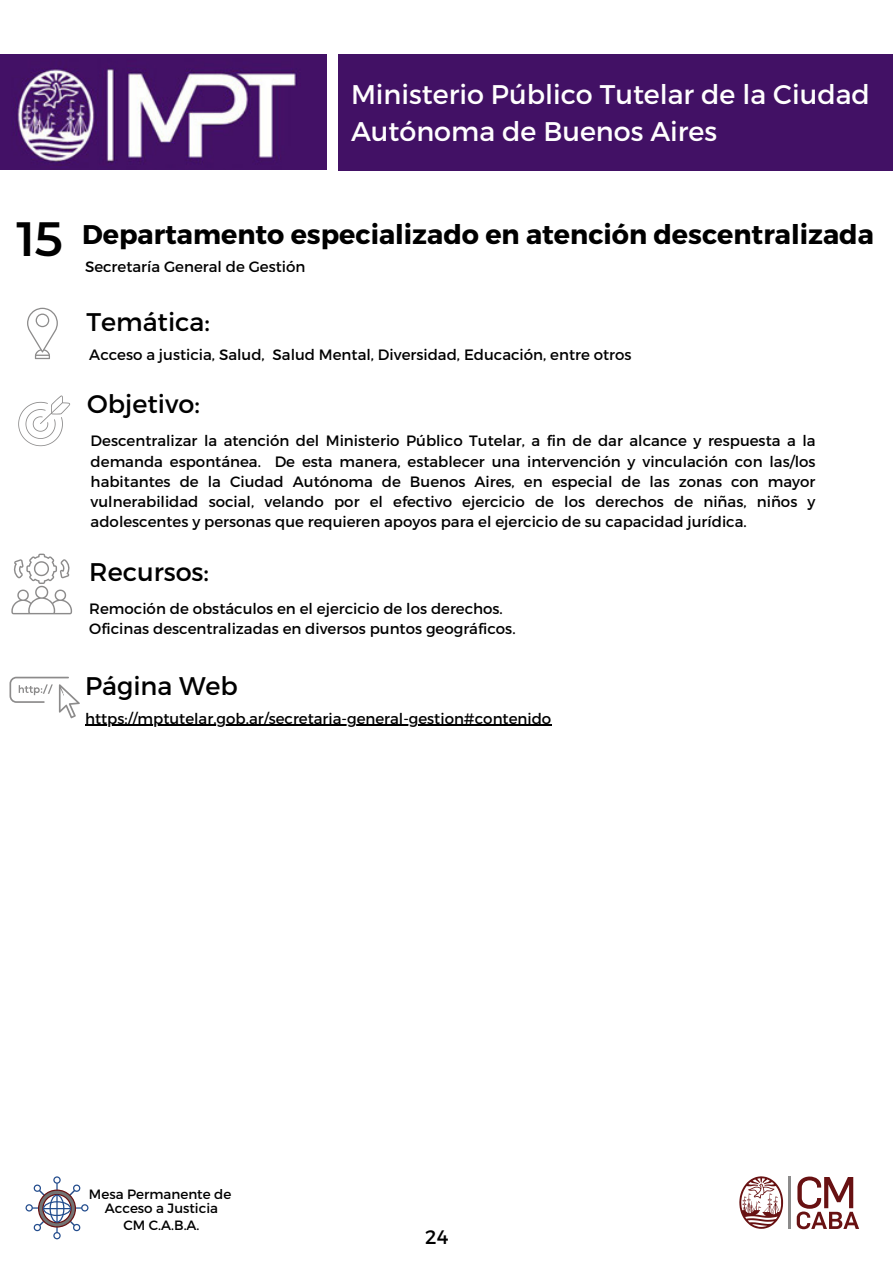
<style>
.page{position:relative;width:893px;height:1264px;background:#fff}
.page>*{position:absolute;margin:0;border:0;box-sizing:border-box;transform-origin:0 0}
.t1{font:600 48px "Montserrat";color:#000}
.t2{font:27px/37px "Montserrat";color:#fffefe}
.t3{font:700 27px "Montserrat";color:#000}
.t4{font:25.5px "Montserrat";color:#000}
.t5{font:19.5px "Montserrat";color:#000}
.t6{font:15px/20.2px "Montserrat";color:#000;text-align:justify}
.t7{font:13.5px "Montserrat";color:#000}
</style>
<div class="page">
<div style="left:53px;top:1176px;width:8px;height:7px;border:1px solid #224c8d;border-radius:50%"></div>
<div style="left:53px;top:1231px;width:8px;height:8px;border:1px solid #224c8d;border-radius:50%"></div>
<svg style="left:26px;top:1183px;width:62px;height:55px"></svg>
<div style="left:50px;top:1194px;width:14px;height:28px;border:1px solid #224c8d;border-radius:50%"></div>
<div style="left:43px;top:1201px;width:28px;height:14px;border:1px solid #224c8d;border-radius:50%"></div>
<hr style="left:56px;top:1195px;width:2px;height:26px;background:#224c8d">
<hr style="left:44px;top:1207px;width:26px;height:2px;background:#224c8d">
<svg style="left:796px;top:1176px;width:63px;height:53px"></svg>
<svg style="left:739px;top:1176px;width:44px;height:52px"></svg>
<hr style="left:788px;top:1176px;width:2px;height:53px;background:#8c8b8b">
<svg style="left:18px;top:395px;width:52px;height:51px"></svg>
<svg style="left:27px;top:307px;width:31px;height:52px"></svg>
<svg style="left:11px;top:553px;width:61px;height:61px"></svg>
<svg style="left:10px;top:676px;width:70px;height:42px"></svg>
<hr style="left:85px;top:724px;width:466px;height:1px;background:#000">
<div style="left:338px;top:54px;width:554px;height:116px;background:#421165"></div>
<img style="left:0;top:54px;width:326px;height:116px">
<p class="t2" style="left:351px;top:75px;width:520px">Ministerio Público Tutelar de la Ciudad<br>Autónoma de Buenos Aires</p>
<p class="t1" style="left:16px;top:210px;width:48px">15</p>
<p class="t3" style="left:82px;top:216px;width:793px">Departamento especializado en atención descentralizada</p>
<p class="t6" style="left:85px;top:255px;width:222px">Secretaría General de Gestión</p>
<p class="t4" style="left:86px;top:305px;width:125px">Temática:</p>
<p class="t6" style="left:89px;top:343px;width:543px">Acceso a justicia, Salud, Salud Mental, Diversidad, Educación, entre otros</p>
<p class="t4" style="left:87px;top:387px;width:114px">Objetivo:</p>
<p class="t6" style="left:91px;top:430px;width:726px">Descentralizar la atención del Ministerio Público Tutelar, a fin de dar alcance y respuesta a la demanda espontánea. De esta manera, establecer una intervención y vinculación con las/los habitantes de la Ciudad Autónoma de Buenos Aires, en especial de las zonas con mayor vulnerabilidad social, velando por el efectivo ejercicio de los derechos de niñas, niños y adolescentes y personas que requieren apoyos para el ejercicio de su capacidad jurídica.</p>
<p class="t4" style="left:89px;top:555px;width:121px">Recursos:</p>
<p class="t6" style="left:89px;top:597px;width:415px">Remoción de obstáculos en el ejercicio de los derechos.</p>
<p class="t6" style="left:89px;top:617px;width:428px">Oficinas descentralizadas en diversos puntos geográficos.</p>
<p class="t4" style="left:85px;top:669px;width:154px">Página Web</p>
<p class="t6" style="left:85px;top:707px;width:468px">https://mptutelar.gob.ar/secretaria-general-gestion#contenido</p>
<p class="t7" style="left:89px;top:1184px;width:144px">Mesa Permanente de</p>
<p class="t7" style="left:105px;top:1199px;width:115px">Acceso a Justicia</p>
<p class="t7" style="left:123px;top:1216px;width:77px">CM C.A.B.A.</p>
<p class="t5" style="left:425px;top:1223px;width:25px">24</p>
</div>
